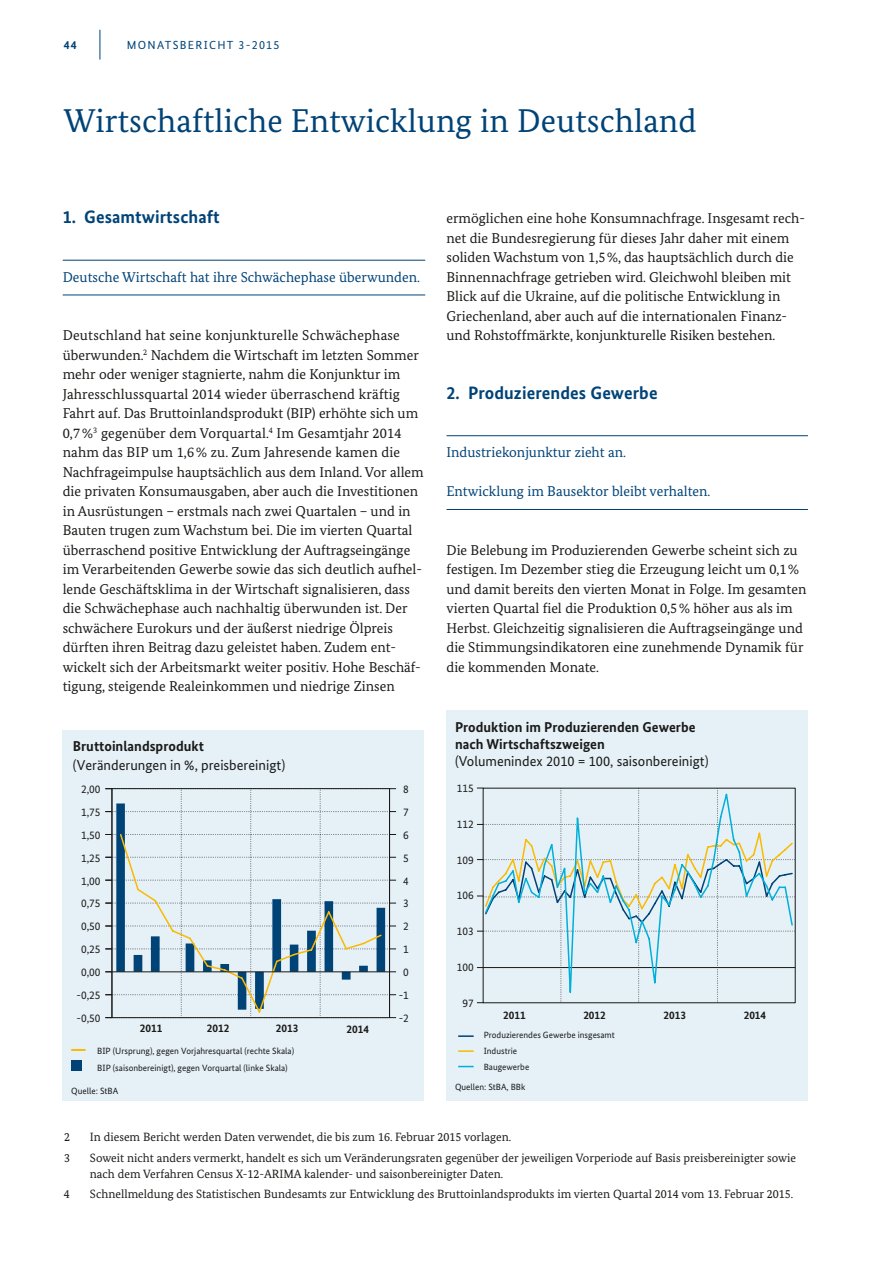
<style>
.page{position:relative;width:893px;height:1263px;background:#fff}
.page>*{position:absolute;margin:0;border:0;box-sizing:border-box;transform-origin:0 0}
.t1{font:33px "Bundes Serif";letter-spacing:.005em;color:#004377}
.t2{font:700 18px "Bundes Sans";letter-spacing:.005em;color:#004377}
.t3{font:14.4px/18.8px "Bundes Sans";color:#1a1a18}
.t4{font:14.25px/19.5px "Bundes Serif";color:#1a1a18}
.P_-_marginalie{font:14.25px "Bundes Serif";color:#004377}
.t5{font:700 14.25px/17.1px "Bundes Sans";color:#1a1a18}
.t6{font:12px/15.8px "Bundes Serif";color:#1a1a18}
.t7{font:700 12px "Bundes Sans";color:#004377}
.t8{font:11.7px "Bundes Sans";letter-spacing:.11em;color:#004377}
.t9{font:11.25px "Bundes Sans";color:#1a1a18}
.t10{font:700 11.25px "Bundes Sans";color:#1a1a18}
.t11{font:9px/15.8px "Bundes Sans";color:#1a1a18}
.s1{font-size:12px}
.s2{font-weight:700}
.s3{font-weight:400}
</style>
<div class="page">
<hr style="left:100px;top:30px;width:1px;height:30px;background:#004377">
<hr style="left:63px;top:260px;width:362px;height:1px;background:#004377">
<hr style="left:63px;top:295px;width:362px;height:1px;background:#004377">
<hr style="left:446px;top:435px;width:362px;height:1px;background:#004377">
<hr style="left:446px;top:509px;width:362px;height:1px;background:#004377">
<div style="left:63px;top:730px;width:361px;height:371px;background:#e5f0f7"></div>
<svg style="left:71px;top:1049px;width:15px;height:2px"></svg>
<div style="left:71px;top:1060px;width:11px;height:11px;background:#004377"></div>
<svg style="left:105px;top:788px;width:291px;height:230px"></svg>
<svg style="left:119px;top:833px;width:264px;height:181px"></svg>
<hr style="left:112px;top:971px;width:278px;height:1px;background:#1a1a18">
<div style="left:446px;top:711px;width:362px;height:390px;background:#e5f0f7"></div>
<svg style="left:458px;top:1035px;width:16px;height:2px"></svg>
<svg style="left:458px;top:1050px;width:16px;height:2px"></svg>
<svg style="left:458px;top:1066px;width:16px;height:1px"></svg>
<svg style="left:477px;top:787px;width:318px;height:216px"></svg>
<svg style="left:484px;top:793px;width:310px;height:201px"></svg>
<p class="t7" style="left:64px;top:37px;width:15px">44</p>
<p class="t8" style="left:127px;top:38px;width:154px">MONATSBERICHT <span class="s1">3-2015</span></p>
<h3 class="t1" style="left:64px;top:100px;width:634px">Wirtschaftliche Entwicklung in Deutschland</h3>
<h4 class="t2" style="left:63px;top:206px;width:159px">1. Gesamtwirtschaft</h4>
<p class="P_-_marginalie" style="left:63px;top:268px;width:359px">Deutsche Wirtschaft hat ihre Schwächephase überwunden.</p>
<p class="t4" style="left:63px;top:326px;width:363px">Deutschland hat seine konjunkturelle Schwächephase überwunden.<sup>2</sup> Nachdem die Wirtschaft im letzten Sommer mehr oder weniger stagnierte, nahm die Konjunktur im Jahresschlussquartal 2014 wieder überraschend kräftig Fahrt auf. Das Bruttoinlandsprodukt (BIP) erhöhte sich um 0,7%<sup>3</sup> gegenüber dem Vorquartal.<sup>4</sup> Im Gesamtjahr 2014 nahm das BIP um 1,6% zu. Zum Jahresende kamen die Nachfrageimpulse hauptsächlich aus dem Inland. Vor allem die privaten Konsumausgaben, aber auch die Investitionen in Ausrüstungen – erstmals nach zwei Quartalen – und in Bauten trugen zum Wachstum bei. Die im vierten Quartal überraschend positive Entwicklung der Auftragseingänge im Verarbeitenden Gewerbe sowie das sich deutlich aufhel&shy;lende Geschäftsklima in der Wirtschaft signalisieren, dass die Schwächephase auch nachhaltig überwunden ist. Der schwächere Eurokurs und der äußerst niedrige Ölpreis dürften ihren Beitrag dazu geleistet haben. Zudem ent&shy;wickelt sich der Arbeitsmarkt weiter positiv. Hohe Beschäf&shy;tigung, steigende Realeinkommen und niedrige Zinsen</p>
<p class="t3" style="left:73px;top:737px;width:214px"><span class="s2">Bruttoinlandsprodukt </span>(Veränderungen in %, preisbereinigt)</p>
<p class="t9" style="left:81px;top:782px;width:21px">2,00</p>
<p class="t9" style="left:403px;top:782px;width:7px">8</p>
<p class="t9" style="left:81px;top:805px;width:21px">1,75</p>
<p class="t9" style="left:403px;top:805px;width:7px">7</p>
<p class="t9" style="left:81px;top:828px;width:21px">1,50</p>
<p class="t9" style="left:403px;top:828px;width:7px">6</p>
<p class="t9" style="left:81px;top:851px;width:21px">1,25</p>
<p class="t9" style="left:403px;top:851px;width:7px">5</p>
<p class="t9" style="left:81px;top:874px;width:21px">1,00</p>
<p class="t9" style="left:403px;top:874px;width:7px">4</p>
<p class="t9" style="left:81px;top:897px;width:21px">0,75</p>
<p class="t9" style="left:403px;top:897px;width:7px">3</p>
<p class="t9" style="left:81px;top:920px;width:21px">0,50</p>
<p class="t9" style="left:403px;top:920px;width:7px">2</p>
<p class="t9" style="left:81px;top:942px;width:21px">0,25</p>
<p class="t9" style="left:403px;top:942px;width:7px">1</p>
<p class="t9" style="left:81px;top:965px;width:21px">0,00</p>
<p class="t9" style="left:403px;top:965px;width:7px">0</p>
<p class="t9" style="left:76px;top:988px;width:26px">-0,25</p>
<p class="t9" style="left:399px;top:988px;width:12px">-1</p>
<p class="t9" style="left:76px;top:1011px;width:26px">-0,50</p>
<p class="t10" style="left:140px;top:1021px;width:24px">2011</p>
<p class="t10" style="left:207px;top:1022px;width:24px">2012</p>
<p class="t10" style="left:276px;top:1021px;width:24px">2013</p>
<p class="t10" style="left:346px;top:1022px;width:24px">2014</p>
<p class="t9" style="left:399px;top:1011px;width:12px">-2</p>
<p class="t11" style="left:97px;top:1042px;width:198px;line-height:17.2px">BIP (Ursprung), gegen Vorjahresquartal (rechte Skala)<br>BIP (saisonbereinigt), gegen Vorquartal (linke Skala)</p>
<p class="t11" style="left:71px;top:1082px;width:49px">Quelle: StBA</p>
<p class="t4" style="left:446px;top:209px;width:360px">ermöglichen eine hohe Konsumnachfrage. Insgesamt rech&shy;net die Bundesregierung für dieses Jahr daher mit einem soliden Wachstum von 1,5%, das hauptsächlich durch die Binnennachfrage getrieben wird. Gleichwohl bleiben mit Blick auf die Ukraine, auf die politische Entwicklung in Griechenland, aber auch auf die internationalen Finanz&shy;und Rohstoffmärkte, konjunkturelle Risiken bestehen.</p>
<h4 class="t2" style="left:446px;top:382px;width:213px">2. Produzierendes Gewerbe</h4>
<p class="P_-_marginalie" style="left:446px;top:444px;width:181px">Industriekonjunktur zieht an.</p>
<p class="P_-_marginalie" style="left:446px;top:483px;width:265px">Entwicklung im Bausektor bleibt verhalten.</p>
<p class="t4" style="left:446px;top:540px;width:361px">Die Belebung im Produzierenden Gewerbe scheint sich zu festigen. Im Dezember stieg die Erzeugung leicht um 0,1% und damit bereits den vierten Monat in Folge. Im gesamten vierten Quartal fiel die Produktion 0,5% höher aus als im Herbst. Gleichzeitig signalisieren die Auftragseingänge und die Stimmungsindikatoren eine zunehmende Dynamik für die kommenden Monate.</p>
<p class="t5" style="left:455px;top:718px;width:255px">Produktion im Produzierenden Gewerbe nach Wirtschaftszweigen<br><span class="s3">(Volumenindex 2010 = 100, saisonbereinigt)</span></p>
<p class="t9" style="left:457px;top:781px;width:18px">115</p>
<p class="t9" style="left:457px;top:817px;width:18px">112</p>
<p class="t9" style="left:457px;top:853px;width:18px">109</p>
<p class="t9" style="left:457px;top:889px;width:18px">106</p>
<p class="t9" style="left:457px;top:924px;width:18px">103</p>
<p class="t9" style="left:457px;top:960px;width:18px">100</p>
<p class="t9" style="left:463px;top:996px;width:13px">97</p>
<p class="t10" style="left:503px;top:1008px;width:24px">2011</p>
<p class="t10" style="left:583px;top:1008px;width:24px">2012</p>
<p class="t10" style="left:663px;top:1008px;width:24px">2013</p>
<p class="t10" style="left:744px;top:1008px;width:24px">2014</p>
<p class="t11" style="left:484px;top:1027px;width:133px">Produzierendes Gewerbe insgesamt<br>Industrie<br>Baugewerbe</p>
<p class="t11" style="left:455px;top:1079px;width:72px">Quellen: StBA, BBk</p>
<p class="t6" style="left:64px;top:1129px;width:7px">2</p>
<p class="t6" style="left:90px;top:1129px;width:423px">In diesem Bericht werden Daten verwendet, die bis zum 16. Februar 2015 vorlagen.</p>
<p class="t6" style="left:64px;top:1150px;width:7px">3</p>
<p class="t6" style="left:90px;top:1150px;width:708px">Soweit nicht anders vermerkt, handelt es sich um Veränderungsraten gegenüber der jeweiligen Vorperiode auf Basis preisbereinigter sowie nach dem Verfahren Census X-12-ARIMA kalender- und saisonbereinigter Daten.</p>
<p class="t6" style="left:64px;top:1186px;width:7px">4</p>
<p class="t6" style="left:90px;top:1186px;width:705px">Schnellmeldung des Statistischen Bundesamts zur Entwicklung des Bruttoinlandsprodukts im vierten Quartal 2014 vom 13. Februar 2015.</p>
</div>
